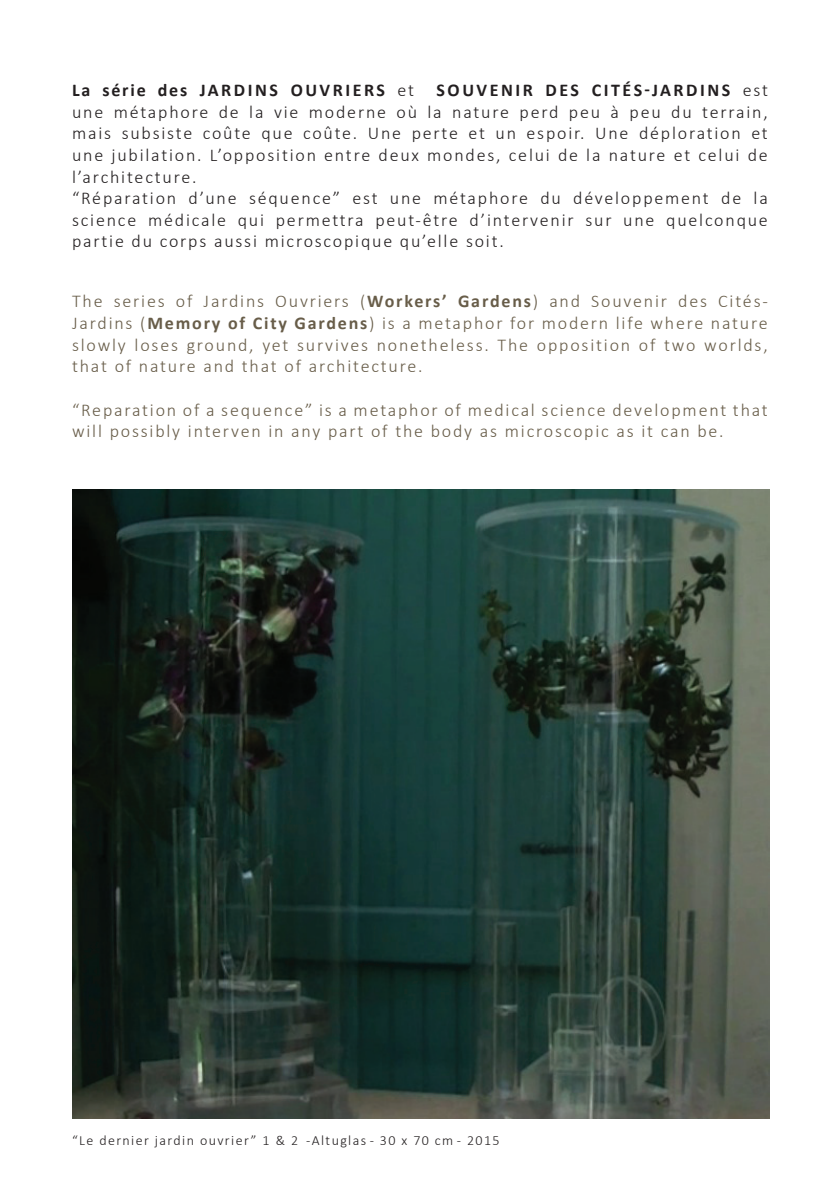
<style>
.page{position:relative;width:840px;height:1191px;background:#fff}
.page>*{position:absolute;margin:0;border:0;box-sizing:border-box;transform-origin:0 0}
.t1{font:300 18px/21.6px "Calibri";letter-spacing:.1em;color:#231f20}
.t2{font:300 18px/21.6px "Calibri";letter-spacing:.1em;color:#685d49;text-align:justify}
.t3{font:700 18px "Calibri";letter-spacing:.14em;color:#231f20}
.t4{font:300 14px "Calibri";letter-spacing:.1em;color:#231f20}
.s1{font-weight:700}
.s2{font-weight:300}
</style>
<div class="page">
<img style="left:72px;top:489px;width:697px;height:630px">
<p class="t1" style="left:72px;top:79px;width:697px;text-indent:364px"><span class="s1">Souvenir des cités-jardins</span> est une métaphore de la vie moderne où la nature perd peu à peu du terrain, mais subsiste coûte que coûte. Une perte et un espoir. Une déploration et une jubilation. L’opposition entre deux mondes, celui de la nature et celui de l’architecture.<br>“Réparation d’une séquence” est une métaphore du développement de la science médicale qui permettra peut-être d’intervenir sur une quelconque partie du corps aussi microscopique qu’elle soit.</p>
<p class="t3" style="left:72px;top:79px;width:343px">La série des Jardins ouvriers <span class="s2">et</span></p>
<p class="t2" style="left:72px;top:290px;width:697px">The series of Jardins Ouvriers (<span class="s1">Workers’ Gardens</span>) and Souvenir des Cités-Jardins (<span class="s1">Memory of City Gardens</span>) is a metaphor for modern life where nature slowly loses ground, yet survives nonetheless. The opposition of two worlds, that of nature and that of architecture.</p>
<p class="t2" style="left:72px;top:398px;width:697px">“Reparation of a sequence” is a metaphor of medical science development that will possibly interven in any part of the body as microscopic as it can be.</p>
<p class="t4" style="left:72px;top:1131px;width:429px">“Le dernier jardin ouvrier” 1 &amp; 2 -Altuglas - 30 x 70 cm - 2015</p>
</div>
